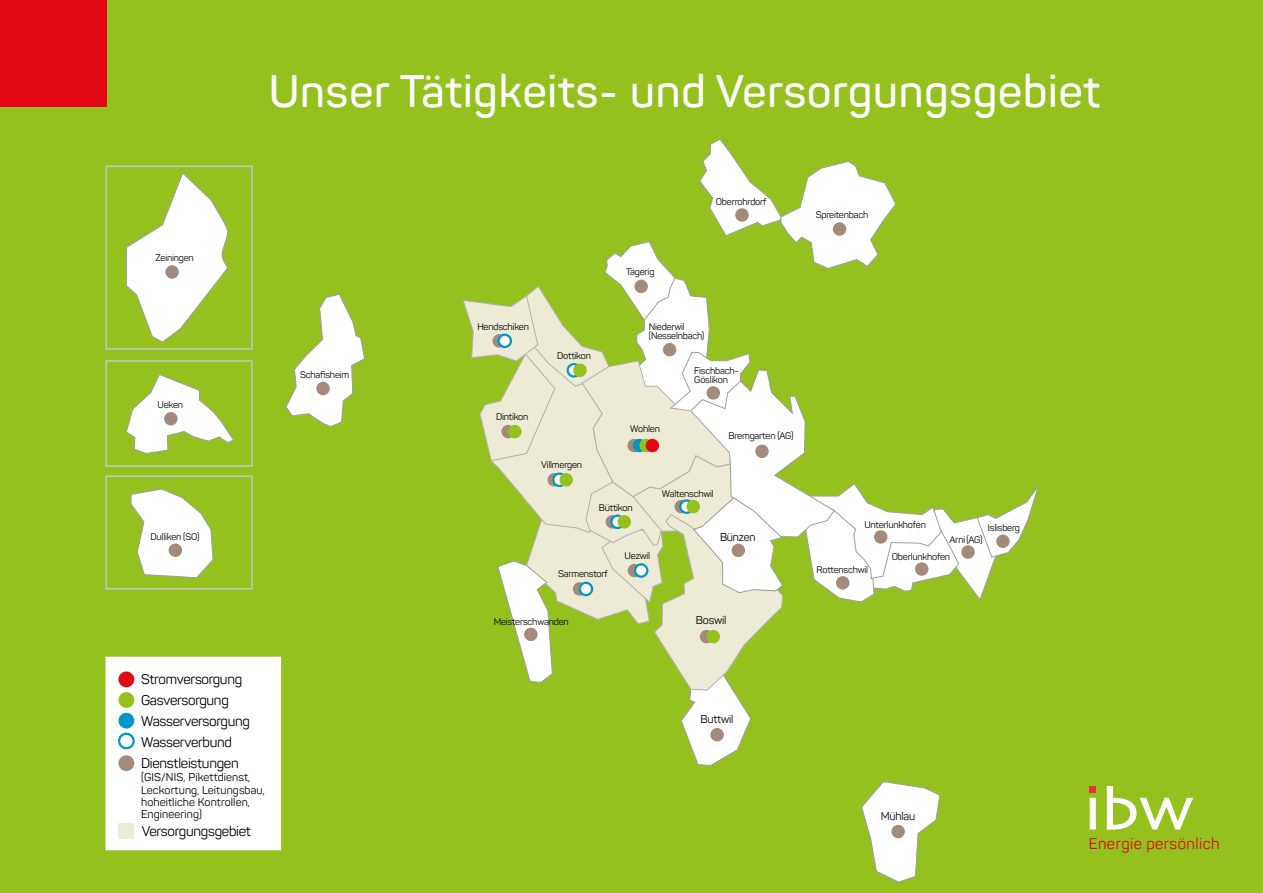
<style>
.page{position:relative;width:1263px;height:893px;background:#95c11f}
.page>*{position:absolute;margin:0;border:0;box-sizing:border-box;transform-origin:0 0}
.t1{font:600 45px "Panton";letter-spacing:.02em;color:#fff}
.t2{font:15.45px "Panton";letter-spacing:.03em;color:#e30613}
.t3{font:13.95px/20.7px "Panton";letter-spacing:-.02em;color:#000}
.t4{font:11.25px "Panton";letter-spacing:-.02em;color:#000}
.t5{font:11.1px/12.3px "Panton";letter-spacing:.01em;color:#000}
.t6{font:9.45px/9.4px "Panton";letter-spacing:-.02em;color:#000}
</style>
<div class="page">
<div style="left:105px;top:657px;width:176px;height:193px;background:#fff"></div>
<div style="left:118px;top:755px;width:16px;height:16px;background:#a48a7a;border-radius:50%"></div>
<div style="left:118px;top:713px;width:16px;height:16px;background:#0097c8;border-radius:50%"></div>
<div style="left:118px;top:692px;width:16px;height:16px;background:#95c11f;border-radius:50%"></div>
<div style="left:118px;top:671px;width:16px;height:16px;background:#e30613;border-radius:50%"></div>
<div style="left:118px;top:823px;width:16px;height:16px;background:#edead5"></div>
<div style="left:0;top:0;width:106px;height:106px;background:#e30613"></div>
<svg style="left:1090px;top:798px;width:6px;height:31px"></svg>
<svg style="left:1107px;top:786px;width:86px;height:44px"></svg>
<svg style="left:1090px;top:786px;width:6px;height:6px"></svg>
<div style="left:118px;top:733px;width:17px;height:16px;border:2px solid #0097c8;border-radius:50%"></div>
<svg style="left:285px;top:294px;width:80px;height:133px"></svg>
<svg style="left:105px;top:165px;width:148px;height:425px"></svg>
<div style="left:169px;top:543px;width:13px;height:14px;background:#a48a7a;border-radius:50%"></div>
<div style="left:164px;top:412px;width:14px;height:13px;background:#a48a7a;border-radius:50%"></div>
<div style="left:316px;top:382px;width:14px;height:13px;background:#a48a7a;border-radius:50%"></div>
<div style="left:165px;top:265px;width:14px;height:14px;background:#a48a7a;border-radius:50%"></div>
<svg style="left:462px;top:138px;width:578px;height:628px"></svg>
<div style="left:731px;top:544px;width:14px;height:13px;background:#a48a7a;border-radius:50%"></div>
<svg style="left:568px;top:364px;width:12px;height:12px"></svg>
<div style="left:567px;top:363px;width:14px;height:15px;border:2px solid #0097c8;border-radius:50%"></div>
<div style="left:573px;top:364px;width:14px;height:13px;background:#95c11f;border-radius:50%"></div>
<svg style="left:553px;top:474px;width:13px;height:12px"></svg>
<div style="left:552px;top:472px;width:15px;height:15px;border:2px solid #0097c8;border-radius:50%"></div>
<div style="left:559px;top:473px;width:14px;height:13px;background:#95c11f;border-radius:50%"></div>
<svg style="left:611px;top:516px;width:13px;height:12px"></svg>
<div style="left:610px;top:515px;width:15px;height:14px;border:2px solid #0097c8;border-radius:50%"></div>
<div style="left:617px;top:515px;width:14px;height:14px;background:#95c11f;border-radius:50%"></div>
<svg style="left:680px;top:500px;width:13px;height:13px"></svg>
<div style="left:679px;top:499px;width:15px;height:15px;border:2px solid #0097c8;border-radius:50%"></div>
<div style="left:686px;top:500px;width:14px;height:13px;background:#95c11f;border-radius:50%"></div>
<svg style="left:635px;top:564px;width:12px;height:13px"></svg>
<div style="left:634px;top:563px;width:14px;height:15px;border:2px solid #0097c8;border-radius:50%"></div>
<div style="left:580px;top:583px;width:12px;height:12px;background:#fff;border-radius:50%"></div>
<div style="left:579px;top:582px;width:14px;height:14px;border:2px solid #0097c8;border-radius:50%"></div>
<svg style="left:861px;top:781px;width:79px;height:102px"></svg>
<div style="left:891px;top:825px;width:14px;height:13px;background:#a48a7a;border-radius:50%"></div>
<h1 class="t1" style="left:269px;top:63px;width:833px">Unser Tätigkeits- und Versorgungsgebiet</h1>
<p class="t6" style="left:156px;top:253px;width:40px">Zeiningen</p>
<p class="t6" style="left:157px;top:400px;width:27px">Ueken</p>
<p class="t6" style="left:300px;top:370px;width:51px">Schafisheim</p>
<p class="t6" style="left:716px;top:197px;width:52px">Oberrohrdorf</p>
<p class="t6" style="left:626px;top:267px;width:30px">Tägerig</p>
<p class="t6" style="left:477px;top:322px;width:53px">Hendschiken</p>
<p class="t6" style="left:496px;top:412px;width:34px">Dintikon</p>
<p class="t6" style="left:557px;top:351px;width:35px">Dottikon</p>
<p class="t6" style="left:649px;top:322px;width:57px">Niederwil (Nesselnbach)</p>
<p class="t6" style="left:694px;top:365px;width:46px">Fischbach-<br>Göslikon</p>
<p class="t6" style="left:541px;top:460px;width:43px">Villmergen</p>
<p class="t6" style="left:630px;top:424px;width:31px">Wohlen</p>
<p class="t6" style="left:728px;top:431px;width:66px">Bremgarten (AG)</p>
<p class="t6" style="left:599px;top:503px;width:35px">Büttikon</p>
<p class="t6" style="left:662px;top:489px;width:54px">Waltenschwil</p>
<p class="t6" style="left:816px;top:210px;width:54px">Spreitenbach</p>
<p class="t6" style="left:864px;top:519px;width:63px">Unterlunkhofen</p>
<p class="t6" style="left:988px;top:523px;width:34px">Islisberg</p>
<p class="t6" style="left:151px;top:532px;width:50px">Dulliken (SO)</p>
<p class="t6" style="left:949px;top:535px;width:35px">Arni(AG)</p>
<p class="t4" style="left:720px;top:530px;width:37px">Bünzen</p>
<h3 class="t3" style="left:141px;top:669px;width:110px">Stromversorgung<br>Gasversorgung<br>Wasserversorgung</h3>
<h3 class="t3" style="left:141px;top:753px;width:99px">Dienstleistungen</h3>
<p class="t5" style="left:141px;top:771px;width:125px">(GIS/NIS, Pikettdienst,<br>Leckortung, Leitungsbau, hoheitliche Kontrollen,<br>Engineering)</p>
<h3 class="t3" style="left:142px;top:821px;width:111px">Versorgungsgebiet</h3>
<h3 class="t3" style="left:141px;top:731px;width:92px">Wasserverbund</h3>
<p class="t6" style="left:558px;top:569px;width:51px">Sarmenstorf</p>
<p class="t6" style="left:494px;top:617px;width:77px">Meisterschwanden</p>
<p class="t6" style="left:625px;top:551px;width:27px">Uezwil</p>
<p class="t4" style="left:696px;top:613px;width:32px">Boswil</p>
<p class="t4" style="left:700px;top:712px;width:34px">Buttwil</p>
<p class="t6" style="left:816px;top:565px;width:53px">Rottenschwil</p>
<p class="t6" style="left:892px;top:552px;width:60px">Oberlunkhofen</p>
<p class="t4" style="left:881px;top:809px;width:36px">Mühlau</p>
<h2 class="t2" style="left:1089px;top:834px;width:133px">Energie persönlich</h2>
</div>
